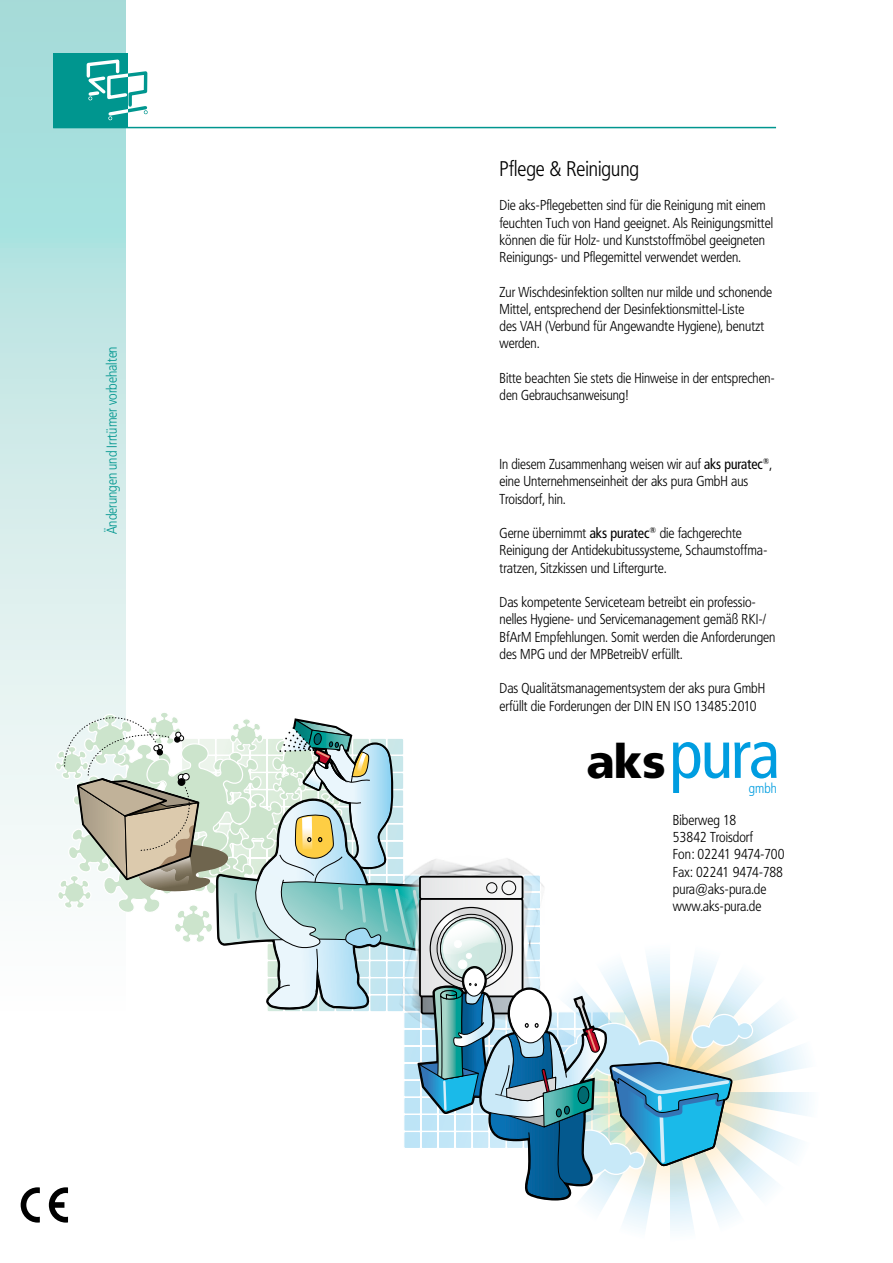
<style>
.page{position:relative;width:893px;height:1263px;background:#fff}
.page>*{position:absolute;margin:0;border:0;box-sizing:border-box;transform-origin:0 0}
.t1{font:68.25px "Frutiger Condensed BQ";color:#009de0}
.t2{font:900 46.5px "Frutiger BQ";color:#000}
.t3{font:300 21px "Frutiger Condensed BQ";color:#000}
.t4{font:300 14.25px/17.2px "Frutiger Condensed BQ";color:#000}
.t5{font:300 14.25px "Frutiger Condensed BQ";color:#00968f}
.t6{font:300 13.65px "Frutiger Condensed BQ";color:#009de0}
.s1{font-weight:400}
.s2{font-family:"Frutiger Condensed BQ";font-weight:400;font-size:68.25px;color:#009de0}
</style>
<div class="page">
<svg style="left:0;top:0;width:125px;height:1223px"></svg>
<div style="left:53px;top:53px;width:75px;height:75px;background:#00968f"></div>
<svg style="left:86px;top:59px;width:62px;height:62px"></svg>
<svg style="left:21px;top:1187px;width:19px;height:35px"></svg>
<hr style="left:53px;top:127px;width:723px;height:1px;background:#00968f">
<svg style="left:623px;top:983px;width:186px;height:248px"></svg>
<svg style="left:49px;top:711px;width:705px;height:511px"></svg>
<p class="t5" style="left:104px;top:534px;width:189px;rotate:-90deg">Änderungen und Irrtümer vorbehalten</p>
<h3 class="t3" style="left:500px;top:156px;width:141px">Pflege &amp; Reinigung</h3>
<p class="t4" style="left:500px;top:197px;width:275px">Die aks-Pflegebetten sind für die Reinigung mit einem feuchten Tuch von Hand geeignet. Als Reinigungsmittel können die für Holz- und Kunststoffmöbel geeigneten Reinigungs- und Pflegemittel verwendet werden.</p>
<p class="t4" style="left:500px;top:283px;width:274px">Zur Wischdesinfektion sollten nur milde und schonende Mittel, entsprechend der Desinfektionsmittel-Liste<br>des VAH (Verbund für Angewandte Hygiene), benutzt werden.</p>
<p class="t4" style="left:500px;top:369px;width:276px">Bitte beachten Sie stets die Hinweise in der entsprechen&shy;den Gebrauchsanweisung!</p>
<p class="t4" style="left:500px;top:456px;width:274px">In diesem Zusammenhang weisen wir auf <span class="s1">aks puratec</span><sup>®</sup>, eine Unternehmenseinheit der aks pura GmbH aus<br>Troisdorf, hin.</p>
<p class="t4" style="left:500px;top:525px;width:269px">Gerne übernimmt <span class="s1">aks puratec</span><sup>®</sup> die fachgerechte<br>Reinigung der Antidekubitussysteme, Schaumstoffma&shy;tratzen, Sitzkissen und Liftergurte.</p>
<p class="t4" style="left:500px;top:594px;width:277px">Das kompetente Serviceteam betreibt ein professio&shy;nelles Hygiene- und Servicemanagement gemäß RKI-/ BfArM Empfehlungen. Somit werden die Anforderungen des MPG und der MPBetreibV erfüllt.</p>
<p class="t4" style="left:500px;top:680px;width:267px">Das Qualitätsmanagementsystem der aks pura GmbH erfüllt die Forderungen der DIN EN ISO 13485:2010</p>
<h2 class="t2" style="left:587px;top:734px;width:166px">aks<span class="s2">pur</span></h2>
<h1 class="t1" style="left:750px;top:711px;width:31px">a</h1>
<p class="t6" style="left:749px;top:780px;width:30px">gmbh</p>
<p class="t4" style="left:673px;top:811px;width:113px">Biberweg 18<br>53842 Troisdorf<br>Fon: 02241 9474-700<br>Fax: 02241 9474-788 pura@aks-pura.de www.aks-pura.de</p>
</div>
